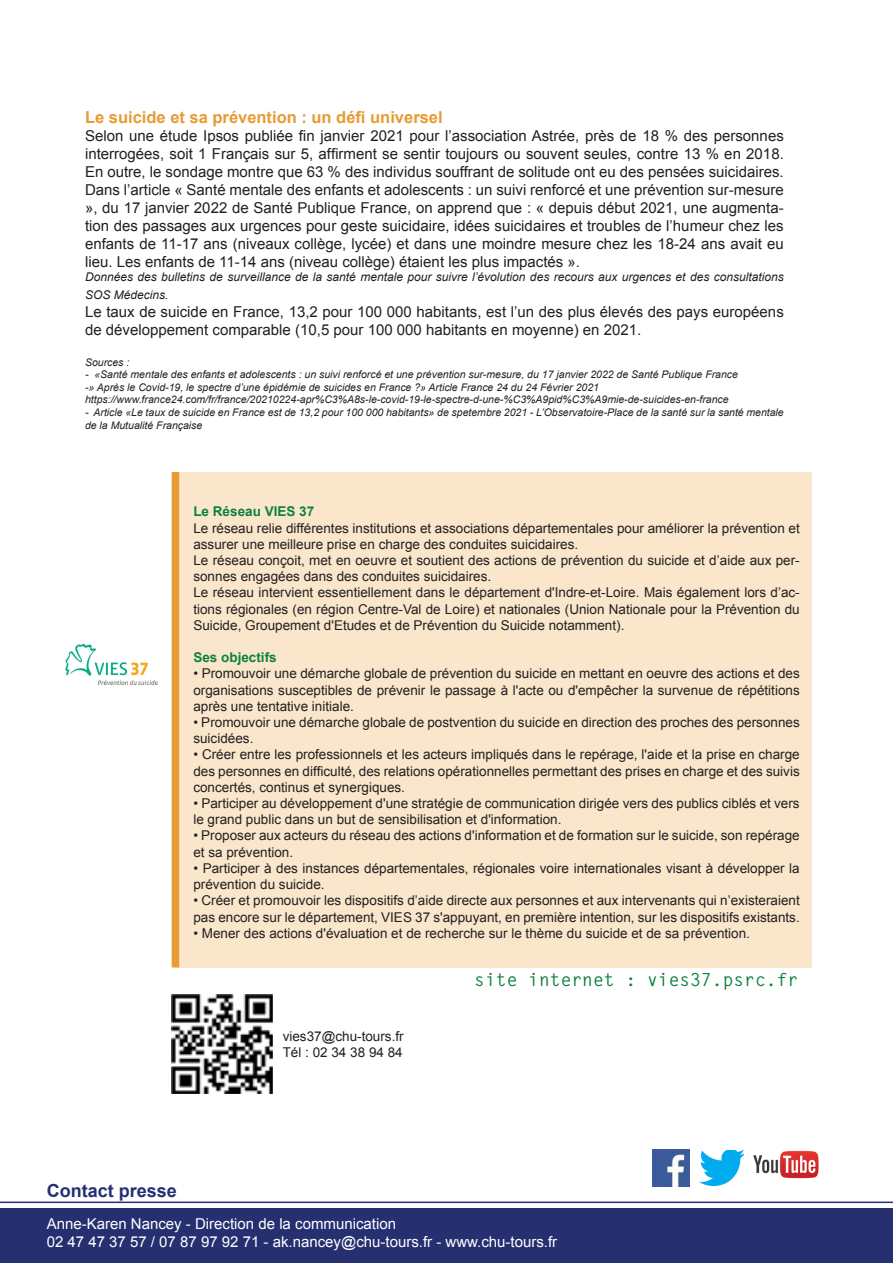
<style>
.page{position:relative;width:893px;height:1263px;background:#fff}
.page>*{position:absolute;margin:0;border:0;box-sizing:border-box;transform-origin:0 0}
.t1{font:700 18px "Letter Gothic Std";color:#0e813f}
.t2{font:700 18px "Arial";color:#263071}
.t3{font:700 16.5px "Arial";color:#e89b31}
.t4{font:15px/18px "Arial";color:#231f20;text-align:justify}
.t5{font:15px "Arial";color:#fff}
.t6{font:13.5px/16.2px "Arial";color:#231f20}
.t7{font:700 13.5px "Arial";color:#0e813f}
.t8{font:italic 12px/18px "Arial";color:#231f20}
.t9{font:italic 10.5px/12.6px "Arial";color:#231f20}
</style>
<div class="page">
<div style="left:0;top:1209px;width:893px;height:54px;background:#263071"></div>
<img style="left:653px;top:1149px;width:36px;height:37px">
<img style="left:699px;top:1150px;width:45px;height:36px">
<img style="left:753px;top:1150px;width:66px;height:29px">
<hr style="left:0;top:1201px;width:893px;height:2px;background:#263071">
<div style="left:176px;top:472px;width:636px;height:495px;background:#f9e6cb"></div>
<img style="left:65px;top:643px;width:93px;height:43px">
<div style="left:172px;top:472px;width:7px;height:495px;background:#e89b31"></div>
<img style="left:172px;top:994px;width:100px;height:99px">
<p class="t3" style="left:85px;top:106px;width:359px">Le suicide et sa prévention : un défi universel</p>
<p class="t4" style="left:85px;top:126px;width:700px">Selon une étude Ipsos publiée fin janvier 2021 pour l’association Astrée, près de 18 % des personnes interrogées, soit 1 Français sur 5, affirment se sentir toujours ou souvent seules, contre 13 % en 2018.<br>En outre, le sondage montre que 63 % des individus souffrant de solitude ont eu des pensées suicidaires.</p>
<p class="t4" style="left:85px;top:180px;width:700px">Dans l’article « Santé mentale des enfants et adolescents : un suivi renforcé et une prévention sur-mesure », du 17 janvier 2022 de Santé Publique France, on apprend que : « depuis début 2021, une augmenta&shy;tion des passages aux urgences pour geste suicidaire, idées suicidaires et troubles de l’humeur chez les enfants de 11-17 ans (niveaux collège, lycée) et dans une moindre mesure chez les 18-24 ans avait eu lieu. Les enfants de 11-14 ans (niveau collège) étaient les plus impactés ».</p>
<p class="t8" style="left:85px;top:268px;width:700px">Données des bulletins de surveillance de la santé mentale pour suivre l’évolution des recours aux urgences et des consultations<br>SOS Médecins.</p>
<p class="t4" style="left:85px;top:303px;width:700px">Le taux de suicide en France, 13,2 pour 100 000 habitants, est l’un des plus élevés des pays européens de développement comparable (10,5 pour 100 000 habitants en moyenne) en 2021.</p>
<p class="t9" style="left:85px;top:356px;width:46px">Sources :</p>
<p class="t9" style="left:85px;top:368px;width:654px">- «Santé mentale des enfants et adolescents : un suivi renforcé et une prévention sur-mesure, du 17 janvier 2022 de Santé Publique France</p>
<p class="t9" style="left:85px;top:381px;width:515px">-» Après le Covid-19, le spectre d’une épidémie de suicides en France ?» Article France 24 du 24 Février 2021</p>
<p class="t9" style="left:85px;top:394px;width:645px">https://www.france24.com/fr/france/20210224-apr%C3%A8s-le-covid-19-le-spectre-d-une-%C3%A9pid%C3%A9mie-de-suicides-en-france</p>
<p class="t9" style="left:85px;top:406px;width:700px">- Article «Le taux de suicide en France est de 13,2 pour 100 000 habitants» de spetembre 2021 - L’Observatoire-Place de la santé sur la santé mentale de la Mutualité Française</p>
<p class="t7" style="left:193px;top:503px;width:122px">Le Réseau VIES 37</p>
<p class="t6" style="left:193px;top:520px;width:608px">Le réseau relie différentes institutions et associations départementales pour améliorer la prévention et assurer une meilleure prise en charge des conduites suicidaires.</p>
<p class="t6" style="left:193px;top:552px;width:608px">Le réseau conçoit, met en oeuvre et soutient des actions de prévention du suicide et d’aide aux per&shy;sonnes engagées dans des conduites suicidaires.</p>
<p class="t6" style="left:193px;top:585px;width:608px;text-align:justify">Le réseau intervient essentiellement dans le département d'Indre-et-Loire. Mais également lors d’ac&shy;tions régionales (en région Centre-Val de Loire) et nationales (Union Nationale pour la Prévention du Suicide, Groupement d'Etudes et de Prévention du Suicide notamment).</p>
<p class="t7" style="left:193px;top:648px;width:85px">Ses objectifs</p>
<p class="t6" style="left:193px;top:666px;width:608px;text-align:justify">• Promouvoir une démarche globale de prévention du suicide en mettant en oeuvre des actions et des organisations susceptibles de prévenir le passage à l'acte ou d'empêcher la survenue de répétitions après une tentative initiale.</p>
<p class="t6" style="left:193px;top:714px;width:608px">• Promouvoir une démarche globale de postvention du suicide en direction des proches des personnes suicidées.</p>
<p class="t6" style="left:193px;top:747px;width:608px;text-align:justify">• Créer entre les professionnels et les acteurs impliqués dans le repérage, l'aide et la prise en charge des personnes en difficulté, des relations opérationnelles permettant des prises en charge et des suivis concertés, continus et synergiques.</p>
<p class="t6" style="left:193px;top:795px;width:608px">• Participer au développement d'une stratégie de communication dirigée vers des publics ciblés et vers le grand public dans un but de sensibilisation et d'information.</p>
<p class="t6" style="left:193px;top:828px;width:608px">• Proposer aux acteurs du réseau des actions d'information et de formation sur le suicide, son repérage et sa prévention.</p>
<p class="t6" style="left:193px;top:860px;width:608px">• Participer à des instances départementales, régionales voire internationales visant à développer la prévention du suicide.</p>
<p class="t6" style="left:193px;top:892px;width:608px">• Créer et promouvoir les dispositifs d’aide directe aux personnes et aux intervenants qui n’existeraient pas encore sur le département, VIES 37 s'appuyant, en première intention, sur les dispositifs existants.</p>
<p class="t6" style="left:193px;top:925px;width:558px">• Mener des actions d'évaluation et de recherche sur le thème du suicide et de sa prévention.</p>
<p class="t1" style="left:474px;top:968px;width:326px">site internet : vies37.psrc.fr</p>
<p class="t6" style="left:283px;top:1028px;width:122px">vies37@chu-tours.fr</p>
<p class="t6" style="left:283px;top:1044px;width:122px">Tél : 02 34 38 94 84</p>
<p class="t2" style="left:47px;top:1179px;width:132px">Contact presse</p>
<p class="t5" style="left:47px;top:1214px;width:351px">Anne-Karen Nancey - Direction de la communication</p>
<p class="t5" style="left:47px;top:1232px;width:512px">02 47 47 37 57 / 07 87 97 92 71 - ak.nancey@chu-tours.fr - www.chu-tours.fr</p>
</div>
